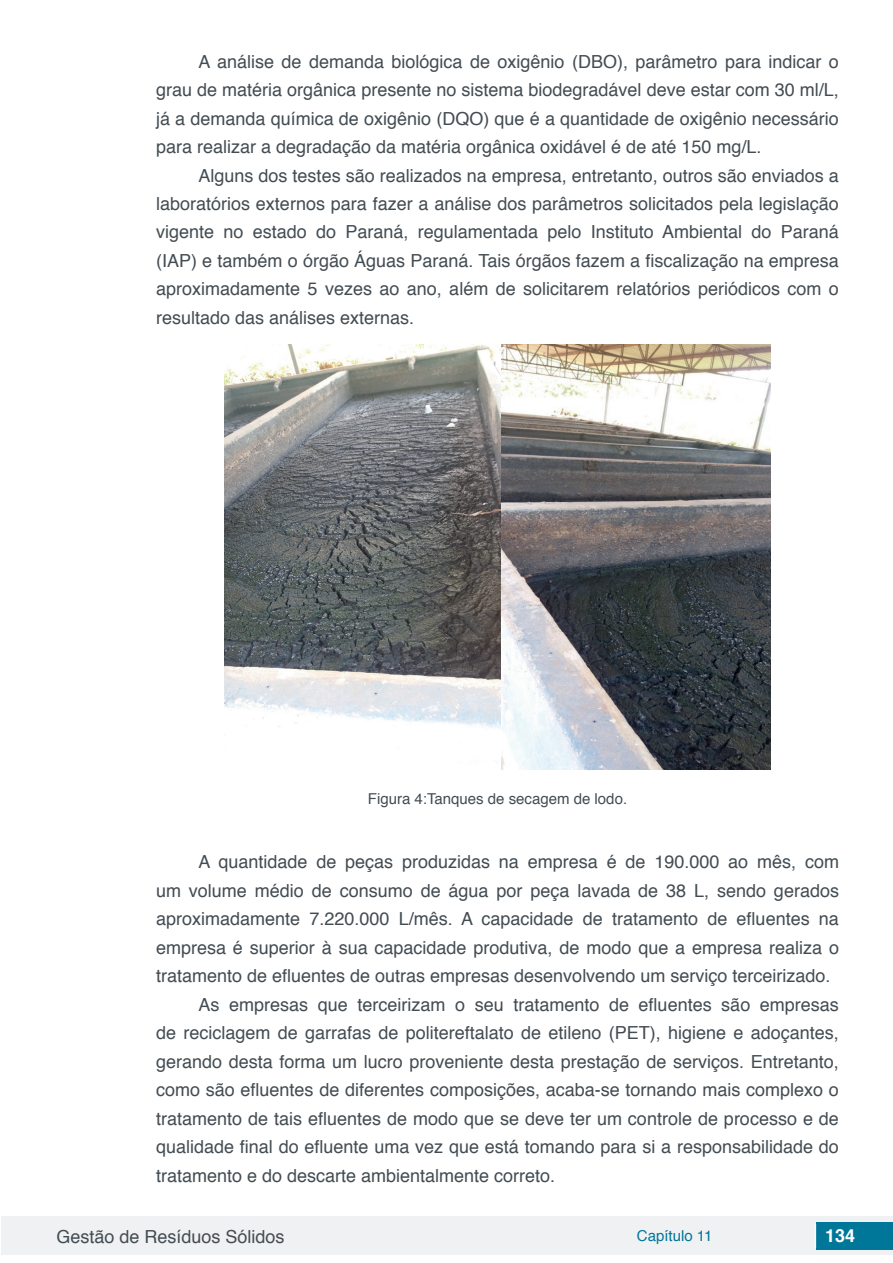
<style>
.page{position:relative;width:893px;height:1263px;background:#fff}
.page>*{position:absolute;margin:0;border:0;box-sizing:border-box;transform-origin:0 0}
.t1{font:18px/28.5px "Helvetica";color:#434c52;text-align:justify}
.t2{font:700 18px "Helvetica";color:#fff}
.t3{font:15px "Helvetica";color:#434c52}
.t4{font:15px "Helvetica";color:#007699}
</style>
<div class="page">
<div style="left:1px;top:1216px;width:891px;height:38px;background:#f0f1f2"></div>
<div style="left:816px;top:1222px;width:77px;height:27px;background:#007699"></div>
<svg style="left:815px;top:1224px;width:1px;height:24px"></svg>
<img style="left:224px;top:344px;width:547px;height:425px">
<p class="t1" style="left:156px;top:47px;width:684px;text-indent:43px">A análise de demanda biológica de oxigênio (DBO), parâmetro para indicar o grau de matéria orgânica presente no sistema biodegradável deve estar com 30 ml/L, já a demanda química de oxigênio (DQO) que é a quantidade de oxigênio necessário para realizar a degradação da matéria orgânica oxidável é de até 150 mg/L.</p>
<p class="t1" style="left:156px;top:161px;width:684px;text-indent:43px">Alguns dos testes são realizados na empresa, entretanto, outros são enviados a laboratórios externos para fazer a análise dos parâmetros solicitados pela legislação vigente no estado do Paraná, regulamentada pelo Instituto Ambiental do Paraná (IAP) e também o órgão Águas Paraná. Tais órgãos fazem a fiscalização na empresa aproximadamente 5 vezes ao ano, além de solicitarem relatórios periódicos com o resultado das análises externas.</p>
<p class="t3" style="left:368px;top:787px;width:261px">Figura 4:Tanques de secagem de lodo.</p>
<p class="t1" style="left:199px;top:848px;width:642px">A quantidade de peças produzidas na empresa é de 190.000 ao mês, com</p>
<p class="t1" style="left:156px;top:877px;width:684px">um volume médio de consumo de água por peça lavada de 38 L, sendo gerados</p>
<p class="t1" style="left:156px;top:905px;width:684px">aproximadamente 7.220.000 L/mês. A capacidade de tratamento de efluentes na</p>
<p class="t1" style="left:156px;top:934px;width:684px">empresa é superior à sua capacidade produtiva, de modo que a empresa realiza o</p>
<p class="t1" style="left:156px;top:962px;width:676px">tratamento de efluentes de outras empresas desenvolvendo um serviço terceirizado.</p>
<p class="t1" style="left:199px;top:991px;width:642px">As empresas que terceirizam o seu tratamento de efluentes são empresas</p>
<p class="t1" style="left:156px;top:1019px;width:684px">de reciclagem de garrafas de politereftalato de etileno (PET), higiene e adoçantes,</p>
<p class="t1" style="left:156px;top:1048px;width:684px">gerando desta forma um lucro proveniente desta prestação de serviços. Entretanto,</p>
<p class="t1" style="left:156px;top:1076px;width:684px">como são efluentes de diferentes composições, acaba-se tornando mais complexo o</p>
<p class="t1" style="left:156px;top:1105px;width:684px">tratamento de tais efluentes de modo que se deve ter um controle de processo e de</p>
<p class="t1" style="left:156px;top:1133px;width:684px">qualidade final do efluente uma vez que está tomando para si a responsabilidade do</p>
<p class="t1" style="left:156px;top:1162px;width:401px">tratamento e do descarte ambientalmente correto.</p>
<p class="t1" style="left:56px;top:1223px;width:230px">Gestão de Resíduos Sólidos</p>
<p class="t4" style="left:637px;top:1224px;width:77px">Capítulo 11</p>
<p class="t2" style="left:825px;top:1221px;width:32px">134</p>
</div>
